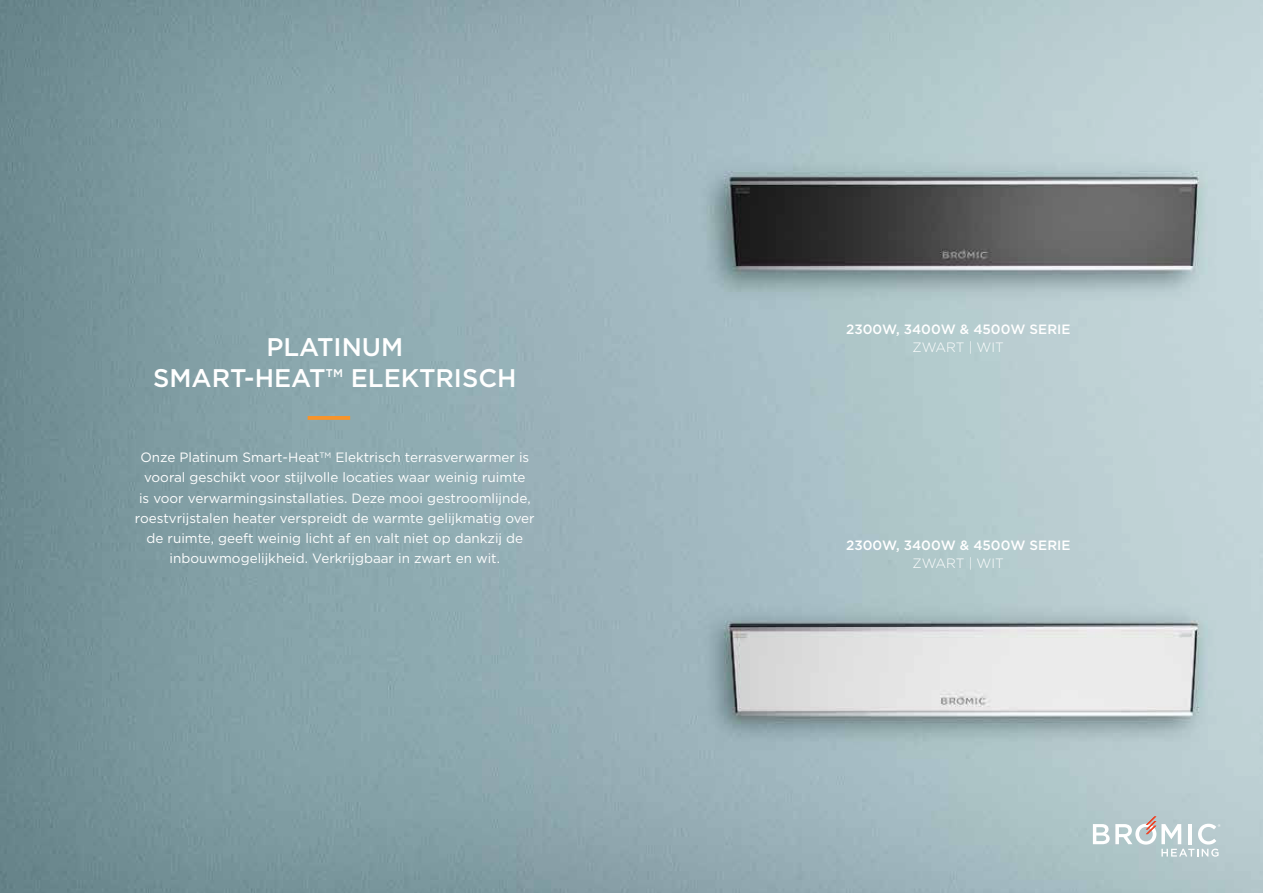
<style>
.page{position:relative;width:1263px;height:893px;background:#fff}
.page>*{position:absolute;margin:0;border:0;box-sizing:border-box;transform-origin:0 0}
.t1{font:500 25.5px/30.6px "Gotham";color:#fff;text-align:center}
.t2{font:13.5px/20.2px "Gotham";color:#fff;text-align:center}
.t3{font:500 13.5px "Gotham";color:#fff}
.t4{font:300 13.5px "Gotham";color:#fff}
</style>
<div class="page">
<img style="left:0;top:0;width:1263px;height:893px">
<svg style="left:308px;top:416px;width:42px;height:4px"></svg>
<svg style="left:1093px;top:816px;width:127px;height:41px"></svg>
<h1 class="t1" style="left:153px;top:332px;width:365px">PLATINUM<br>SMART-HEAT™ ELEKTRISCH</h1>
<p class="t2" style="left:135px;top:448px;width:401px">Onze Platinum Smart-Heat<sup>TM</sup> Elektrisch terrasverwarmer is vooral geschikt voor stijlvolle locaties waar weinig ruimte<br>is voor verwarmingsinstallaties. Deze mooi gestroomlijnde, roestvrijstalen heater verspreidt de warmte gelijkmatig over de ruimte, geeft weinig licht af en valt niet op dankzij de inbouwmogelijkheid. Verkrijgbaar in zwart en wit.</p>
<p class="t3" style="left:846px;top:322px;width:226px">2300W, 3400W &amp; 4500W SERIE</p>
<p class="t4" style="left:913px;top:341px;width:93px">ZWART | WIT</p>
<p class="t3" style="left:846px;top:538px;width:226px">2300W, 3400W &amp; 4500W SERIE</p>
<p class="t4" style="left:913px;top:556px;width:93px">ZWART | WIT</p>
</div>
